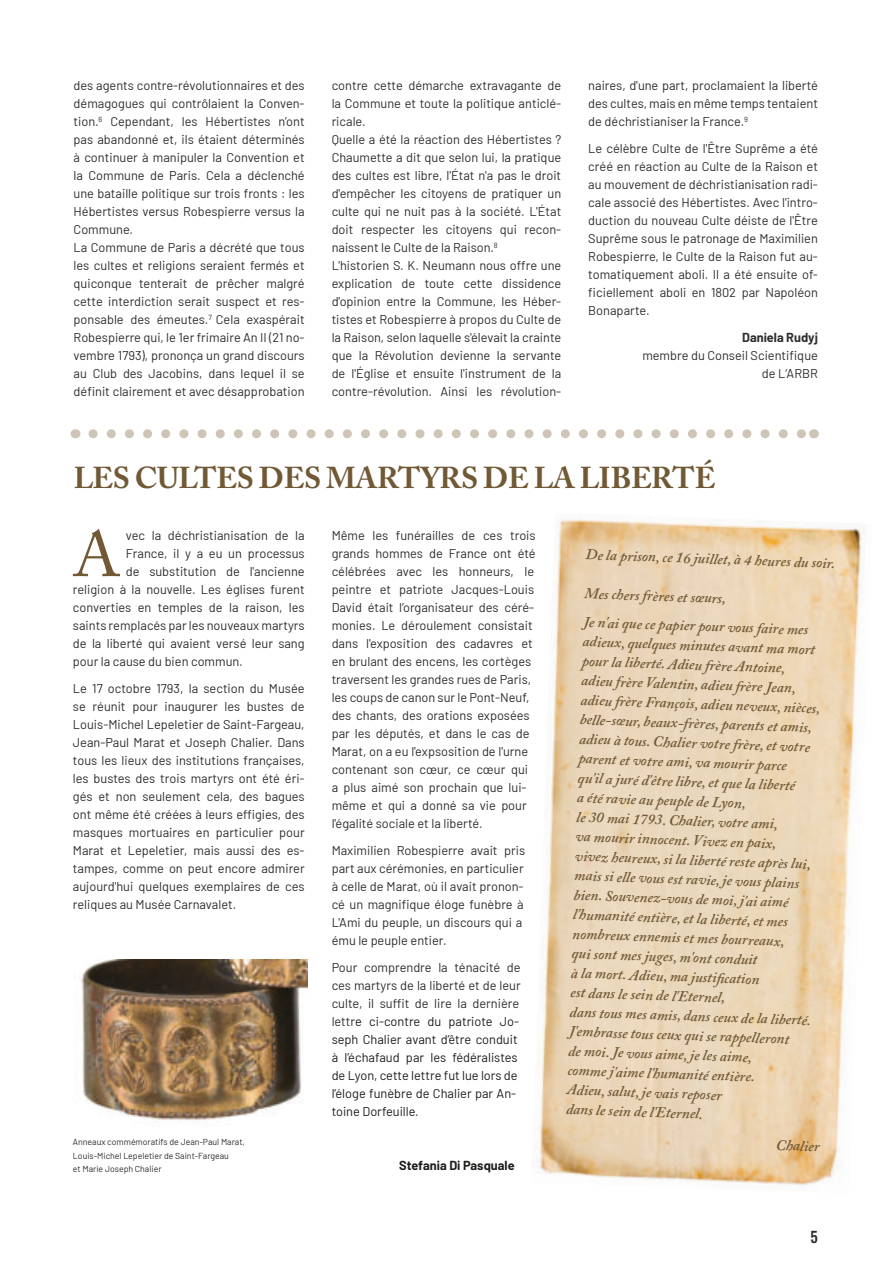
<style>
.page{position:relative;width:893px;height:1263px;background:#fff}
.page>*{position:absolute;margin:0;border:0;box-sizing:border-box;transform-origin:0 0}
.t1{font:63.45px "Adobe Caslon Pro";color:#715935}
.t2{font:700 30px "Adobe Caslon Pro";letter-spacing:-.01em;color:#715935}
.t3{font:italic 600 15px/19.5px "Adobe Caslon Pro";color:#715935}
.t4{font:500 15px "Oswald";color:#2e2d2c}
.t5{font:12.75px/18px "Barlow";color:#2e2d2c}
.t6{font:12.75px/18px "Barlow";color:#1d1d1b}
.t7{font:700 12.75px "Barlow";color:#1d1d1b}
.t8{font:700 12.75px "Barlow";color:#2e2d2c}
.t9{font:8.7px/13.5px "Barlow";color:#2e2d2c}
.s1{color:#2e2d2c}
</style>
<div class="page">
<img style="left:79px;top:959px;width:229px;height:162px">
<img style="left:534px;top:519px;width:331px;height:667px">
<svg style="left:93px;top:429px;width:711px;height:9px"></svg>
<p class="t5" style="left:74px;top:75px;width:233px">des agents contre-révolutionnaires et des démagogues qui contrôlaient la Conven&shy;tion.<sup>6</sup> Cependant, les Hébertistes n’ont pas abandonné et, ils étaient déterminés à continuer à manipuler la Convention et la Commune de Paris. Cela a déclenché une bataille politique sur trois fronts : les Hébertistes versus Robespierre versus la Commune.<br>La Commune de Paris a décrété que tous les cultes et religions seraient fermés et quiconque tenterait de prêcher malgré cette interdiction serait suspect et res&shy;ponsable des émeutes.<sup>7</sup> Cela exaspérait Robespierre qui, le 1er frimaire An II (21 no&shy;vembre 1793), prononça un grand discours au Club des Jacobins, dans lequel il se définit clairement et avec désapprobation</p>
<p class="t5" style="left:332px;top:75px;width:231px">contre cette démarche extravagante de la Commune et toute la politique anticlé&shy;ricale.<br>Quelle a été la réaction des Hébertistes ?<br>Chaumette a dit que selon lui, la pratique des cultes est libre, l'État n'a pas le droit d'empêcher les citoyens de pratiquer un culte qui ne nuit pas à la société. L'État doit respecter les citoyens qui recon&shy;naissent le Culte de la Raison.<sup>8<br></sup>L'historien S. K. Neumann nous offre une explication de toute cette dissidence d'opinion entre la Commune, les Héber&shy;tistes et Robespierre à propos du Culte de la Raison, selon laquelle s'élevait la crainte que la Révolution devienne la servante de l'Église et ensuite l'instrument de la contre-révolution. Ainsi les révolution-</p>
<p class="t5" style="left:588px;top:75px;width:231px;text-align:justify">naires, d'une part, proclamaient la liberté des cultes, mais en même temps tentaient de déchristianiser la France.<sup>9</sup></p>
<p class="t5" style="left:588px;top:138px;width:231px;text-align:justify">Le célèbre Culte de l'Être Suprême a été créé en réaction au Culte de la Raison et au mouvement de déchristianisation radi&shy;cale associé des Hébertistes. Avec l'intro&shy;duction du nouveau Culte déiste de l'Être Suprême sous le patronage de Maximilien Robespierre, le Culte de la Raison fut au&shy;tomatiquement aboli. Il a été ensuite of&shy;ficiellement aboli en 1802 par Napoléon Bonaparte.</p>
<p class="t8" style="left:742px;top:328px;width:77px">Daniela Rudyj</p>
<p class="t5" style="left:642px;top:345px;width:177px;text-align:right">membre du Conseil Scientifique de L‘ARBR</p>
<h2 class="t2" style="left:74px;top:459px;width:643px">LES CULTES DES MARTYRS DE LA LIBERTÉ</h2>
<h1 class="t1" style="left:73px;top:517px;width:49px">A</h1>
<p class="t5" style="left:126px;top:525px;width:180px">vec la déchristianisation de la</p>
<p class="t5" style="left:126px;top:543px;width:180px">France, il y a eu un processus</p>
<p class="t5" style="left:126px;top:561px;width:180px">de substitution de l'ancienne</p>
<p class="t5" style="left:73px;top:579px;width:233px">religion à la nouvelle. Les églises furent</p>
<p class="t5" style="left:73px;top:597px;width:233px">converties en temples de la raison, les</p>
<p class="t5" style="left:73px;top:615px;width:233px">saints remplacés par les nouveaux martyrs</p>
<p class="t5" style="left:73px;top:633px;width:233px">de la liberté qui avaient versé leur sang</p>
<p class="t5" style="left:73px;top:651px;width:171px">pour la cause du bien commun.</p>
<p class="t5" style="left:73px;top:678px;width:233px;text-align:justify">Le 17 octobre 1793, la section du Musée se réunit pour inaugurer les bustes de Louis-Michel Lepeletier de Saint-Fargeau, Jean-Paul Marat et Joseph Chalier. Dans tous les lieux des institutions françaises, les bustes des trois martyrs ont été éri&shy;gés et non seulement cela, des bagues ont même été créées à leurs effigies, des masques mortuaires en particulier pour Marat et Lepeletier, mais aussi des es&shy;tampes, comme on peut encore admirer aujourd'hui quelques exemplaires de ces reliques au Musée Carnavalet.</p>
<p class="t9" style="left:73px;top:1135px;width:173px">Anneaux commémoratifs de Jean-Paul Marat,<br>Louis-Michel Lepeletier de Saint-Fargeau<br>et Marie Joseph Chalier</p>
<p class="t5" style="left:332px;top:525px;width:206px">Même les funérailles de ces trois grands hommes de France ont été célébrées avec les honneurs, le peintre et patriote Jacques-Louis David était l’organisateur des céré&shy;monies. Le déroulement consistait dans l'exposition des cadavres et en brulant des encens, les cortèges traversent les grandes rues de Paris, les coups de canon sur le Pont-Neuf, des chants, des orations exposées par les députés, et dans le cas de Marat, on a eu l'expsosition de l'urne contenant son cœur, ce cœur qui a plus aimé son prochain que lui&shy;même et qui a donné sa vie pour l'égalité sociale et la liberté.</p>
<p class="t5" style="left:332px;top:840px;width:195px">Maximilien Robespierre avait pris part aux cérémonies, en particulier à celle de Marat, où il avait pronon&shy;cé un magnifique éloge funèbre à<br>L'Ami du peuple, un discours qui a ému le peuple entier.</p>
<p class="t6" style="left:332px;top:957px;width:191px"><span class="s1">Pour comprendre la ténacité de ces martyrs de la liberté et de leur culte, il suffit de lire la dernière lettr</span>e ci-contre du patriote Jo&shy;seph Chalier avant d’être conduit à l’échafaud par les fédéralistes de Lyon, cette lettre fut lue lors de l’éloge funèbre de Chalier par An&shy;toine Dorfeuille.</p>
<p class="t7" style="left:399px;top:1156px;width:117px">Stefania Di Pasquale</p>
<p class="t3" style="left:586px;top:546px;width:251px;rotate:2deg">De la prison, ce 16 juillet, à 4 heures du soir.</p>
<p class="t3" style="left:585px;top:581px;width:227px;line-height:28.3px;rotate:2deg">Mes chers frères et sœurs,<br>Je n'ai que ce papier pour vous faire mes</p>
<p class="t3" style="left:583px;top:633px;width:243px;rotate:2deg">adieux, quelques minutes avant ma mort pour la liberté. Adieu frère Antoine,<br>adieu frère Valentin, adieu frère Jean, adieu frère François, adieu neveux, nièces, belle-sœur, beaux-frères, parents et amis, adieu à tous. Chalier votre frère, et votre parent et votre ami, va mourir parce<br>qu'il a juré d'être libre, et que la liberté<br>a été ravie au peuple de Lyon,<br>le 30 mai 1793. Chalier, votre ami,<br>va mourir innocent. Vivez en paix,<br>vivez heureux, si la liberté reste après lui, mais si elle vous est ravie, je vous plains bien. Souvenez-vous de moi, j'ai aimé l'humanité entière, et la liberté, et mes nombreux ennemis et mes bourreaux,<br>qui sont mes juges, m'ont conduit<br>à la mort. Adieu, ma justifi cation<br>est dans le sein de l'Eternel,<br>dans tous mes amis, dans ceux de la liberté.<br>J'embrasse tous ceux qui se rappelleront<br>de moi. Je vous aime, je les aime,<br>comme j'aime l'humanité entière.<br>Adieu, salut, je vais reposer<br>dans le sein de l'Eternel.</p>
<p class="t3" style="left:776px;top:1137px;width:45px;rotate:2deg">Chalier</p>
<p class="t4" style="left:811px;top:1229px;width:9px">5</p>
</div>
